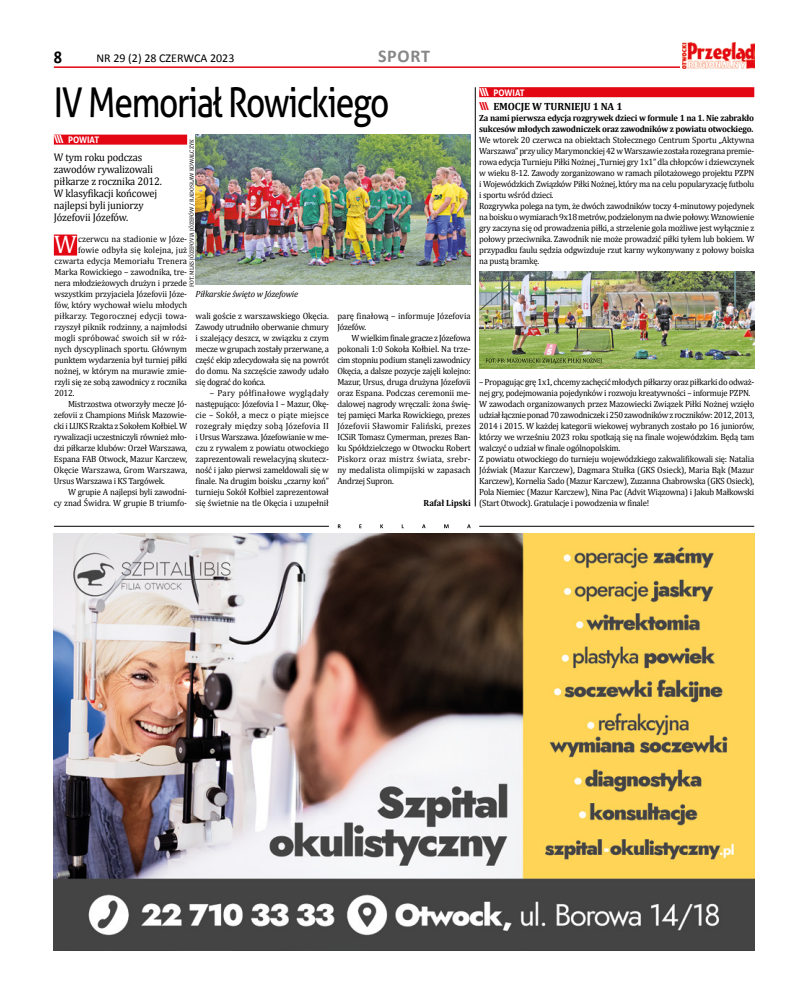
<style>
.page{position:relative;width:794px;height:993px;background:#fff}
.page>*{position:absolute;margin:0;border:0;box-sizing:border-box;transform-origin:0 0}
.t1{font:41px "Aller";letter-spacing:-.04em;color:#000;scale:.82 1}
.t2{font:25.5px "Cambria";color:#fff;scale:.96 1}
.t3{font:700 18px "Calibri";letter-spacing:.04em;color:#878787}
.t4{font:700 18px "Calibri";color:#000;scale:.9 1}
.t5{font:12px "Calibri";color:#000}
.t6{font:11px/12px "Cambria";letter-spacing:-.015em;color:#000;scale:.95 1}
.t7{font:700 10.5px "Cambria";letter-spacing:-.01em;color:#000}
.t8{font:9px/11px "Cambria";letter-spacing:-.025em;color:#000;text-align:justify;scale:.96 1}
.t9{font:9px "Cambria";letter-spacing:-.005em;color:#000;scale:.96 1}
.t10{font:700 9px/11px "Cambria";letter-spacing:-.025em;color:#000;scale:.96 1}
.t11{font:9px/11px "Cambria";letter-spacing:.005em;color:#000;scale:.96 1}
.t12{font:9px "Cambria";letter-spacing:.01em;color:#000;scale:.96 1}
.t13{font:9px "Cambria";letter-spacing:.02em;color:#000;scale:.96 1}
.t14{font:italic 9px "Cambria";letter-spacing:-.015em;color:#000}
.t15{font:9px "Cambria";letter-spacing:.015em;color:#000;scale:.96 1}
.t16{font:9px "Cambria";color:#000;scale:.96 1}
.t17{font:700 9px "Aller";color:#fff;scale:.96 1}
.t18{font:700 9px "Cambria";color:#000;scale:.96 1}
.t19{font:6px "Cambria";color:#000;scale:.96 1}
.s1{font-size:11px}
.s2{font-family:"Aller";font-size:11px;color:#e30613}
</style>
<div class="page">
<hr style="left:54px;top:66px;width:626px;height:2px;background:#e30613">
<img style="left:682px;top:43px;width:72px;height:25px">
<img style="left:54px;top:533px;width:700px;height:417px">
<hr style="left:54px;top:526px;width:275px;height:1px;background:#000">
<hr style="left:479px;top:526px;width:275px;height:1px;background:#000">
<svg style="left:338px;top:524px;width:132px;height:4px"></svg>
<div style="left:54px;top:134px;width:133px;height:10px;background:#e30613"></div>
<div style="left:54px;top:234px;width:23px;height:21px;background:#e30613"></div>
<div style="left:479px;top:87px;width:275px;height:10px;background:#e30613"></div>
<img style="left:479px;top:272px;width:275px;height:96px">
<svg style="left:485px;top:357px;width:117px;height:7px"></svg>
<img style="left:196px;top:135px;width:275px;height:150px">
<hr style="left:475px;top:87px;width:1px;height:419px;background:#000">
<h3 class="t4" style="left:54px;top:45px;width:11px">8</h3>
<h3 class="t5" style="left:96px;top:51px;width:140px">NR 29 (2) 28 CZERWCA 2023</h3>
<h3 class="t3" style="left:378px;top:45px;width:53px">SPORT</h3>
<h1 class="t1" style="left:54px;top:78px;width:411px">IV Memoriał Rowickiego</h1>
<p class="t17" style="left:54px;top:134px;width:49px"><span class="s1">\\\</span> POWIAT</p>
<p class="t6" style="left:54px;top:151px;width:115px">W tym roku podczas zawodów rywalizowali piłkarze z rocznika 2012.<br>W klasyfikacji końcowej najlepsi byli juniorzy<br>Józefovii Józefów.</p>
<h2 class="t2" style="left:54px;top:229px;width:25px">W</h2>
<p class="t16" style="left:78px;top:234px;width:115px">czerwcu na stadionie w Józe-</p>
<p class="t19" style="left:188px;top:287px;width:155px;rotate:-90deg">FOT. MLKS JÓZEFOVIA JÓZEFÓW / RADOSŁAW KOWALCZYK</p>
<p class="t15" style="left:78px;top:245px;width:115px">fowie odbyła się kolejna, już</p>
<p class="t12" style="left:54px;top:256px;width:140px">czwarta edycja Memoriału Trenera</p>
<p class="t8" style="left:54px;top:266px;width:140px">Marka Rowickiego – zawodnika, tre-</p>
<p class="t8" style="left:54px;top:277px;width:140px">nera młodzieżowych drużyn i przede</p>
<p class="t8" style="left:54px;top:288px;width:140px">wszystkim przyjaciela Józefovii Józe-</p>
<p class="t9" style="left:54px;top:300px;width:140px">fów, który wychował wielu młodych</p>
<p class="t13" style="left:54px;top:311px;width:140px">piłkarzy. Tegorocznej edycji towa-</p>
<p class="t9" style="left:54px;top:322px;width:140px">rzyszył piknik rodzinny, a najmłodsi</p>
<p class="t12" style="left:54px;top:333px;width:140px">mogli spróbować swoich sił w róż-</p>
<p class="t9" style="left:54px;top:344px;width:140px">nych dyscyplinach sportu. Głównym</p>
<p class="t8" style="left:54px;top:354px;width:140px">punktem wydarzenia był turniej piłki</p>
<p class="t9" style="left:54px;top:366px;width:140px">nożnej, w którym na murawie zmie-</p>
<p class="t8" style="left:54px;top:376px;width:140px">rzyli się ze sobą zawodnicy z rocznika</p>
<p class="t8" style="left:54px;top:387px;width:22px">2012.</p>
<p class="t8" style="left:68px;top:398px;width:126px">Mistrzostwa otworzyły mecze Jó-</p>
<p class="t8" style="left:54px;top:409px;width:140px">zefovii z Champions Mińsk Mazowie-</p>
<p class="t8" style="left:54px;top:420px;width:140px">cki i LUKS Rzakta z Sokołem Kołbiel. W</p>
<p class="t8" style="left:54px;top:431px;width:140px">rywalizacji uczestniczyli również mło-</p>
<p class="t8" style="left:54px;top:442px;width:140px">dzi piłkarze klubów: Orzeł Warszawa,</p>
<p class="t8" style="left:54px;top:453px;width:140px">Espana FAB Otwock, Mazur Karczew,</p>
<p class="t11" style="left:54px;top:464px;width:140px">Okęcie Warszawa, Grom Warszawa,</p>
<p class="t8" style="left:54px;top:475px;width:117px">Ursus Warszawa i KS Targówek.</p>
<p class="t8" style="left:68px;top:486px;width:126px">W grupie A najlepsi byli zawodni-</p>
<p class="t9" style="left:54px;top:498px;width:140px">cy znad Świdra. W grupie B triumfo-</p>
<p class="t14" style="left:196px;top:287px;width:104px">Piłkarskie święto w Józefowie</p>
<p class="t8" style="left:196px;top:310px;width:140px">wali goście z warszawskiego Okęcia.<br>Zawody utrudniło oberwanie chmury i szalejący deszcz, w związku z czym mecze w grupach zostały przerwane, a część ekip zdecydowała się na powrót do domu. Na szczęście zawody udało się dograć do końca.</p>
<p class="t8" style="left:196px;top:387px;width:140px;text-indent:14px">– Pary półfinałowe wyglądały następująco: Józefovia I – Mazur, Okę&shy;cie – Sokół, a mecz o piąte miejsce rozegrały między sobą Józefovia II i Ursus Warszawa. Józefowianie w me&shy;czu z rywalem z powiatu otwockiego zaprezentowali rewelacyjną skutecz&shy;ność i jako pierwsi zameldowali się w finale. Na drugim boisku „czarny koń” turnieju Sokół Kołbiel zaprezentował się świetnie na tle Okęcia i uzupełnił</p>
<p class="t11" style="left:337px;top:310px;width:140px">parę finałową – informuje Józefovia<br>Józefów.</p>
<p class="t8" style="left:337px;top:332px;width:140px;text-indent:14px">W wielkim finale gracze z Józefowa pokonali 1:0 Sokoła Kołbiel. Na trze&shy;cim stopniu podium stanęli zawodnicy Okęcia, a dalsze pozycje zajęli kolejno:<br>Mazur, Ursus, druga drużyna Józefovii oraz Espana. Podczas ceremonii me&shy;dalowej nagrody wręczali: żona świę&shy;tej pamięci Marka Rowickiego, prezes Józefovii Sławomir Faliński, prezes ICSiR Tomasz Cymerman, prezes Ban&shy;ku Spółdzielczego w Otwocku Robert Piskorz oraz mistrz świata, srebr&shy;ny medalista olimpijski w zapasach Andrzej Supron.</p>
<p class="t18" style="left:423px;top:497px;width:51px">Rafał Lipski</p>
<p class="t17" style="left:479px;top:87px;width:49px"><span class="s1">\\\</span> POWIAT</p>
<p class="t7" style="left:479px;top:99px;width:145px"><span class="s2">\\\</span> EMOCJE W TURNIEJU 1 NA 1</p>
<p class="t10" style="left:479px;top:112px;width:288px">Za nami pierwsza edycja rozgrywek dzieci w formule 1 na 1. Nie zabrakło sukcesów młodych zawodniczek oraz zawodników z powiatu otwockiego.</p>
<p class="t8" style="left:479px;top:134px;width:288px;text-align:left">We wtorek 20 czerwca na obiektach Stołecznego Centrum Sportu „Aktywna Warszawa” przy ulicy Marymonckiej 42 w Warszawie została rozegrana premie&shy;rowa edycja Turnieju Piłki Nożnej „Turniej gry 1x1” dla chłopców i dziewczynek w wieku 8-12. Zawody zorganizowano w ramach pilotażowego projektu PZPN i Wojewódzkich Związków Piłki Nożnej, który ma na celu popularyzację futbolu i sportu wśród dzieci.<br>Rozgrywka polega na tym, że dwóch zawodników toczy 4-minutowy pojedynek na boisku o wymiarach 9x18 metrów, podzielonym na dwie połowy. Wznowienie gry zaczyna się od prowadzenia piłki, a strzelenie gola możliwe jest wyłącznie z połowy przeciwnika. Zawodnik nie może prowadzić piłki tyłem lub bokiem. W przypadku faulu sędzia odgwizduje rzut karny wykonywany z połowy boiska na pustą bramkę.</p>
<p class="t8" style="left:479px;top:376px;width:288px;text-align:left">– Propagując grę 1x1, chcemy zachęcić młodych piłkarzy oraz piłkarki do odważ&shy;nej gry, podejmowania pojedynków i rozwoju kreatywności – informuje PZPN.<br>W zawodach organizowanych przez Mazowiecki Związek Piłki Nożnej wzięło udział łącznie ponad 70 zawodniczek i 250 zawodników z roczników: 2012, 2013, 2014 i 2015. W każdej kategorii wiekowej wybranych zostało po 16 juniorów, którzy we wrześniu 2023 roku spotkają się na finale wojewódzkim. Będą tam walczyć o udział w finale ogólnopolskim.<br>Z powiatu otwockiego do turnieju wojewódzkiego zakwalifikowali się: Natalia Jóźwiak (Mazur Karczew), Dagmara Stułka (GKS Osieck), Maria Bąk (Mazur Karczew), Kornelia Sado (Mazur Karczew), Zuzanna Chabrowska (GKS Osieck), Pola Niemiec (Mazur Karczew), Nina Pac (Advit Wiązowna) i Jakub Małkowski (Start Otwock). Gratulacje i powodzenia w finale!</p>
</div>
